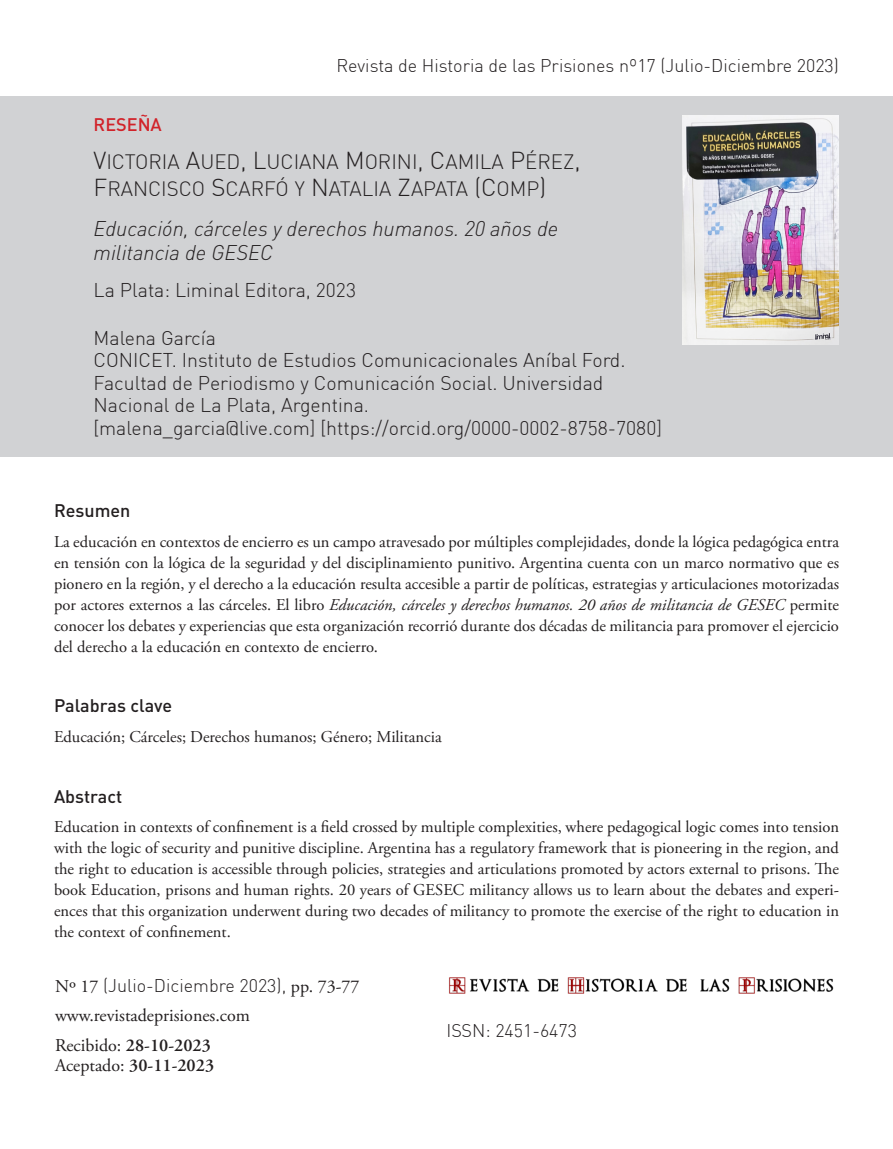
<style>
.page{position:relative;width:893px;height:1149px;background:#fff}
.page>*{position:absolute;margin:0;border:0;box-sizing:border-box;transform-origin:0 0}
.Bibliografía{font:italic 300 21px/24.2px "DIN";color:#231f20}
.Bibliografía-2{font:20.4px/27.6px "DIN Light SC850";color:#231f20}
.Bibliografía-3{font:300 19.5px/22.4px "DIN";color:#231f20}
.Bibliografía-4{font:300 18px "DIN";color:#231f20}
.Bibliografía-5{font:600 18px/20.7px "Adobe Garamond Pro";color:#231f20}
.RESUMEN{font:500 18px "DIN";color:#231f20}
.Bibliografía-6{font:18px "Adobe Garamond Pro";color:#231f20}
.t1{font:18px "DIN Light SC850";color:#231f20}
.Bibliografía-7{font:500 18px "DIN";color:#d1232a}
.Texto{font:16.5px/21px "Adobe Garamond Pro";color:#231f20;text-align:justify}
.s1{font-size:24px}
.s2{font-style:italic}
.s3{font-family:"Adobe Garamond Pro";font-weight:400}
.s4{font-weight:400}
</style>
<div class="page">
<div style="left:0;top:96px;width:893px;height:360px;background:#d1d2d4"></div>
<img style="left:449px;top:977px;width:385px;height:17px">
<img style="left:683px;top:116px;width:156px;height:228px">
<p class="Bibliografía-7" style="left:94px;top:112px;width:70px">RESEÑA</p>
<p class="Bibliografía-4" style="left:336px;top:54px;width:504px">Revista de Historia de las Prisiones nº17 (Julio-Diciembre 2023)</p>
<p class="Bibliografía-2" style="left:94px;top:147px;width:489px"><span class="s1">V</span>ICTORIA <span class="s1">A</span>UED<span class="s1">, L</span>UCIANA <span class="s1">M</span>ORINI<span class="s1">, C</span>AM ILA <span class="s1">P</span>ÉREZ<span class="s1">,<br>F</span>RANCISCO <span class="s1">S</span>CARFÓ Y <span class="s1">N</span>ATALIA <span class="s1">Z</span>APATA <span class="s1">(C</span> OMP<span class="s1">)</span></p>
<p class="Bibliografía" style="left:94px;top:216px;width:466px">Educación, cárceles y derechos humanos. 20 años de militancia de GESEC</p>
<p class="Bibliografía-3" style="left:94px;top:279px;width:264px">La Plata: Liminal Editora, 2023</p>
<p class="Bibliografía-3" style="left:94px;top:326px;width:570px">Malena García<br>CONICET. Instituto de Estudios Comunicacionales Aníbal Ford.<br>Facultad de Periodismo y Comunicación Social. Universidad Nacional de La Plata, Argentina.<br>[malena_garcia@live.com] [https://orcid.org/0000-0002-8758-7080]</p>
<p class="RESUMEN" style="left:54px;top:499px;width:78px">Resumen</p>
<p class="Texto" style="left:54px;top:531px;width:786px">La educación en contextos de encierro es un campo atravesado por múltiples complejidades, donde la lógica pedagógica entra en tensión con la lógica de la seguridad y del disciplinamiento punitivo. Argentina cuenta con un marco normativo que es pionero en la región, y el derecho a la educación resulta accesible a partir de políticas, estrategias y articulaciones motorizadas por actores externos a las cárceles. El libro <span class="s2">Educación, cárceles y derechos humanos. 20 años de militancia de GESEC</span> permite conocer los debates y experiencias que esta organización recorrió durante dos décadas de militancia para promover el ejercicio del derecho a la educación en contexto de encierro.</p>
<p class="RESUMEN" style="left:54px;top:694px;width:120px">Palabras clave</p>
<p class="Texto" style="left:54px;top:726px;width:389px">Educación; Cárceles; Derechos humanos; Género; Militancia</p>
<p class="RESUMEN" style="left:54px;top:784px;width:70px">Abstract</p>
<p class="Texto" style="left:54px;top:816px;width:786px">Education in contexts of confinement is a field crossed by multiple complexities, where pedagogical logic comes into tension with the logic of security and punitive discipline. Argentina has a regulatory framework that is pioneering in the region, and the right to education is accessible through policies, strategies and articulations promoted by actors external to prisons. The book Education, prisons and human rights. 20 years of GESEC militancy allows us to learn about the debates and experi&shy;ences that this organization underwent during two decades of militancy to promote the exercise of the right to education in the context of confinement.</p>
<p class="Bibliografía-4" style="left:55px;top:974px;width:306px"><span class="s3">Nº 17</span> (Julio-Diciembre 2023), <span class="s3">pp. 73-77</span></p>
<p class="Bibliografía-6" style="left:55px;top:1004px;width:196px">www.revistadeprisiones.com</p>
<p class="Bibliografía-5" style="left:55px;top:1034px;width:161px"><span class="s4">Recibido:</span> 28-10-2023<br><span class="s4">Aceptado:</span> 30-11-2023</p>
<p class="t1" style="left:446px;top:1018px;width:10px">ISSN</p>
<p class="t1" style="left:485px;top:1018px;width:93px">: 2451-6473</p>
</div>
